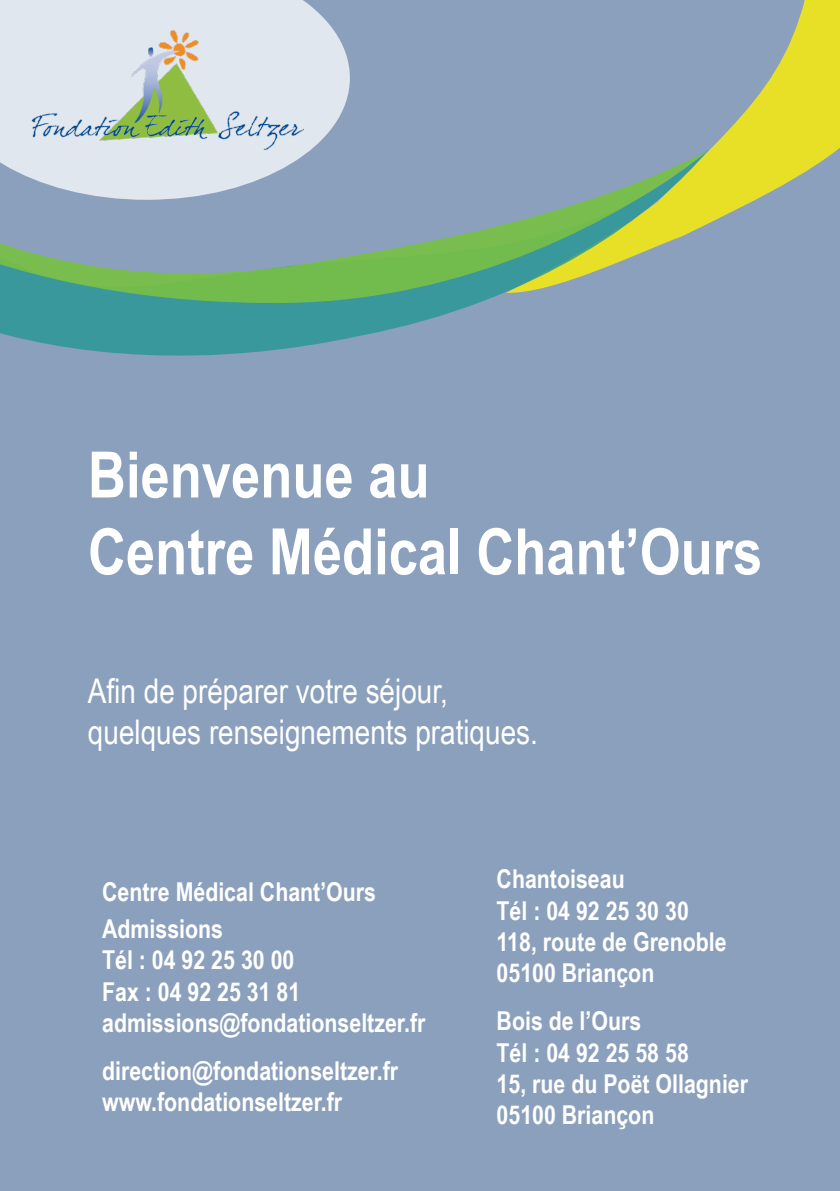
<style>
.page{position:relative;width:840px;height:1191px;background:#fff}
.page>*{position:absolute;margin:0;border:0;box-sizing:border-box;transform-origin:0 0}
.t1{font:700 64px "Arial Narrow";color:#fff}
.t2{font:34px "Arial Narrow";color:#fff}
.t3{font:700 26px "Arial Narrow";color:#fff}
</style>
<div class="page">
<div style="left:0;top:0;width:839px;height:1191px;background:#8aa0bc"></div>
<div style="left:0;top:0;width:340px;height:41px;background:#e1e7ee"></div>
<div style="left:29px;top:28px;width:274px;height:13px;background:#e1e7ee"></div>
<svg style="left:709px;top:0;width:130px;height:223px;fill:#e7e026"></svg>
<svg style="left:0;top:312px;width:452px;height:44px;fill:#39989c"></svg>
<svg style="left:0;top:41px;width:709px;height:271px"></svg>
<p class="t1" style="left:88px;top:426px;width:343px">Bienvenue au</p>
<p class="t1" style="left:88px;top:503px;width:675px">Centre Médical Chant’Ours</p>
<p class="t2" style="left:88px;top:666px;width:361px">Afin de préparer votre séjour,</p>
<p class="t2" style="left:88px;top:707px;width:451px">quelques renseignements pratiques.</p>
<p class="t3" style="left:102px;top:872px;width:275px">Centre Médical Chant’Ours</p>
<p class="t3" style="left:102px;top:909px;width:122px">Admissions</p>
<p class="t3" style="left:102px;top:940px;width:194px">Tél : 04 92 25 30 00</p>
<p class="t3" style="left:102px;top:971px;width:199px">Fax : 04 92 25 31 81</p>
<p class="t3" style="left:102px;top:1003px;width:324px">admissions@fondationseltzer.fr</p>
<p class="t3" style="left:102px;top:1051px;width:297px">direction@fondationseltzer.fr</p>
<p class="t3" style="left:102px;top:1082px;width:241px">www.fondationseltzer.fr</p>
<p class="t3" style="left:496px;top:859px;width:129px">Chantoiseau</p>
<p class="t3" style="left:496px;top:891px;width:194px">Tél : 04 92 25 30 30</p>
<p class="t3" style="left:496px;top:922px;width:231px">118, route de Grenoble</p>
<p class="t3" style="left:496px;top:953px;width:159px">05100 Briançon</p>
<p class="t3" style="left:496px;top:1001px;width:146px">Bois de l’Ours</p>
<p class="t3" style="left:496px;top:1032px;width:194px">Tél : 04 92 25 58 58</p>
<p class="t3" style="left:496px;top:1064px;width:253px">15, rue du Poët Ollagnier</p>
<p class="t3" style="left:496px;top:1095px;width:159px">05100 Briançon</p>
</div>
